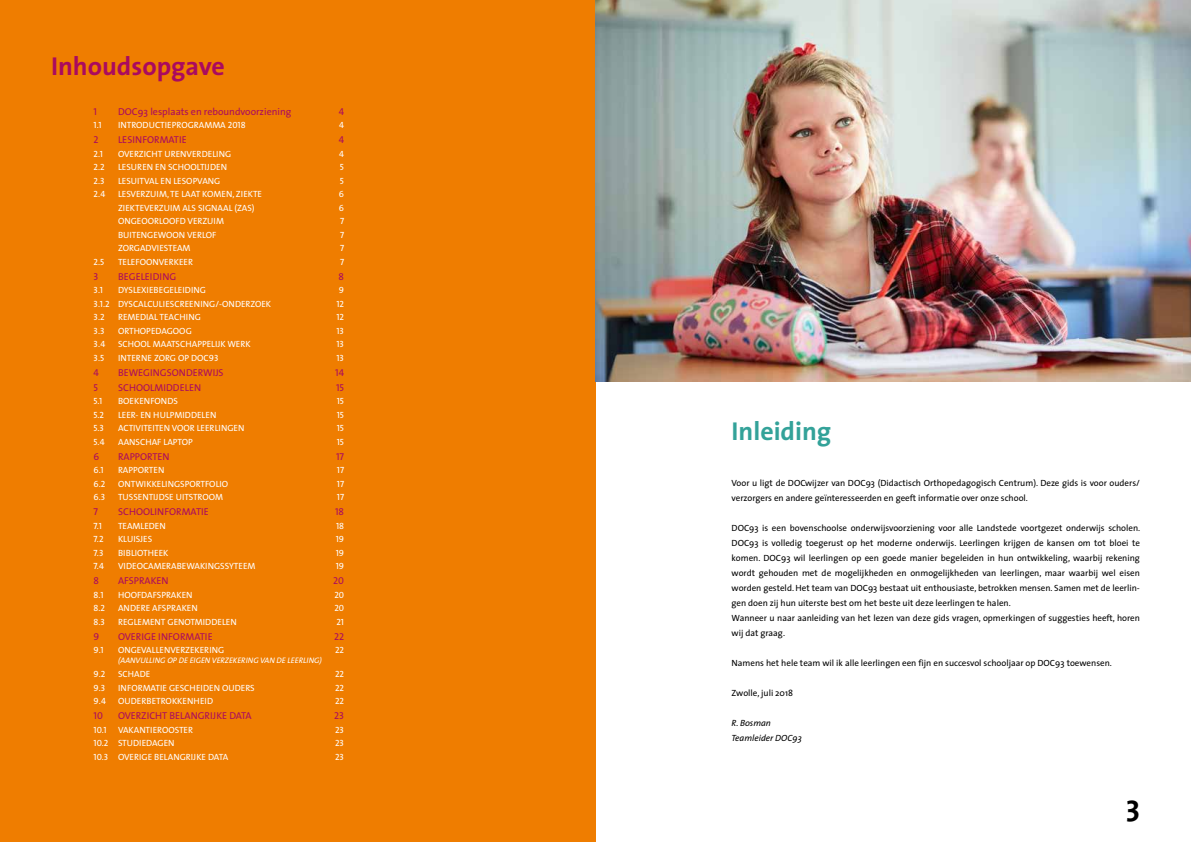
<style>
.page{position:relative;width:1191px;height:842px;background:#fff}
.page>*{position:absolute;margin:0;border:0;box-sizing:border-box;transform-origin:0 0}
.t1{font:700 30px "The Sans";color:#000}
.t2{font:700 26px "The Sans";color:#aa0a5f}
.t3{font:700 26px "The Sans";color:#33a299}
.t4{font:10px "The Sans Caps";color:#aa0a5f}
.t5{font:10px "The Sans";color:#aa0a5f}
.t6{font:9px "The Sans Caps";color:#fff}
.t7{font:9px/15px "The Sans";color:#000}
.t8{font:italic 9px/15px "The Sans";color:#000}
.t9{font:italic 8px "The Sans Caps";color:#fff}
.s1{font-family:"The Sans Caps"}
</style>
<div class="page">
<div style="left:0;top:0;width:595px;height:842px;background:#ef7d00"></div>
<img style="left:595px;top:0;width:596px;height:381px">
<h2 class="t2" style="left:51px;top:44px;width:175px">Inhoudsopgave</h2>
<p class="t4" style="left:94px;top:103px;width:5px">1</p>
<p class="t5" style="left:118px;top:103px;width:175px"><span class="s1">DOC</span>93 lesplaats en reboundvoorziening</p>
<p class="t4" style="left:339px;top:103px;width:7px">4</p>
<p class="t6" style="left:94px;top:118px;width:10px">1.1</p>
<p class="t6" style="left:118px;top:118px;width:129px">INTRODUCTIEPROGRAMMA 2018</p>
<p class="t6" style="left:339px;top:118px;width:6px">4</p>
<p class="t4" style="left:94px;top:131px;width:7px">2</p>
<p class="t4" style="left:118px;top:131px;width:70px">LESINFORMATIE</p>
<p class="t4" style="left:339px;top:131px;width:7px">4</p>
<p class="t6" style="left:94px;top:146px;width:11px">2.1</p>
<p class="t6" style="left:118px;top:146px;width:115px">OVERZICHT URENVERDELING</p>
<p class="t6" style="left:339px;top:146px;width:6px">4</p>
<p class="t6" style="left:94px;top:160px;width:13px">2.2</p>
<p class="t6" style="left:118px;top:160px;width:110px">LESUREN EN SCHOOLTIJDEN</p>
<p class="t6" style="left:340px;top:160px;width:6px">5</p>
<p class="t6" style="left:94px;top:173px;width:13px">2.3</p>
<p class="t6" style="left:118px;top:173px;width:104px">LESUITVAL EN LESOPVANG</p>
<p class="t6" style="left:340px;top:173px;width:6px">5</p>
<p class="t6" style="left:94px;top:187px;width:13px">2.4</p>
<p class="t6" style="left:118px;top:187px;width:146px">LESVERZUIM, TE LAAT KOMEN, ZIEKTE</p>
<p class="t6" style="left:339px;top:187px;width:7px">6</p>
<p class="t6" style="left:118px;top:200px;width:138px">ZIEKTEVERZUIM ALS SIGNAAL (ZAS)</p>
<p class="t6" style="left:339px;top:200px;width:7px">6</p>
<p class="t6" style="left:118px;top:214px;width:107px">ONGEOORLOOFD VERZUIM</p>
<p class="t6" style="left:340px;top:214px;width:6px">7</p>
<p class="t6" style="left:118px;top:227px;width:100px">BUITENGEWOON VERLOF</p>
<p class="t6" style="left:340px;top:227px;width:6px">7</p>
<p class="t6" style="left:118px;top:241px;width:74px">ZORGADVIESTEAM</p>
<p class="t6" style="left:340px;top:241px;width:6px">7</p>
<p class="t6" style="left:94px;top:254px;width:12px">2.5</p>
<p class="t6" style="left:118px;top:254px;width:77px">TELEFOONVERKEER</p>
<p class="t6" style="left:340px;top:254px;width:6px">7</p>
<p class="t4" style="left:94px;top:268px;width:6px">3</p>
<p class="t4" style="left:118px;top:268px;width:60px">BEGELEIDING</p>
<p class="t4" style="left:339px;top:268px;width:7px">8</p>
<p class="t6" style="left:94px;top:283px;width:11px">3.1</p>
<p class="t6" style="left:118px;top:283px;width:89px">DYSLEXIEBEGELEIDING</p>
<p class="t6" style="left:339px;top:283px;width:7px">9</p>
<p class="t6" style="left:94px;top:296px;width:179px">3.1.2 DYSCALCULIESCREENING/-ONDERZOEK</p>
<p class="t6" style="left:336px;top:296px;width:9px">12</p>
<p class="t6" style="left:94px;top:310px;width:13px">3.2</p>
<p class="t6" style="left:118px;top:310px;width:84px">REMEDIAL TEACHING</p>
<p class="t6" style="left:336px;top:310px;width:9px">12</p>
<p class="t6" style="left:94px;top:323px;width:13px">3.3</p>
<p class="t6" style="left:118px;top:323px;width:75px">ORTHOPEDAGOOG</p>
<p class="t6" style="left:336px;top:323px;width:9px">13</p>
<p class="t6" style="left:94px;top:337px;width:13px">3.4</p>
<p class="t6" style="left:118px;top:337px;width:134px">SCHOOL MAATSCHAPPELIJK WERK</p>
<p class="t6" style="left:336px;top:337px;width:9px">13</p>
<p class="t6" style="left:94px;top:350px;width:12px">3.5</p>
<p class="t6" style="left:118px;top:350px;width:102px">INTERNE ZORG OP DOC93</p>
<p class="t6" style="left:336px;top:350px;width:9px">13</p>
<p class="t4" style="left:94px;top:364px;width:7px">4</p>
<p class="t4" style="left:118px;top:364px;width:107px">BEWEGINGSONDERWIJS</p>
<p class="t4" style="left:335px;top:364px;width:10px">14</p>
<p class="t4" style="left:94px;top:379px;width:6px">5</p>
<p class="t4" style="left:118px;top:379px;width:84px">SCHOOLMIDDELEN</p>
<p class="t4" style="left:336px;top:379px;width:10px">15</p>
<p class="t6" style="left:94px;top:394px;width:10px">5.1</p>
<p class="t6" style="left:118px;top:394px;width:62px">BOEKENFONDS</p>
<p class="t6" style="left:337px;top:394px;width:9px">15</p>
<p class="t6" style="left:94px;top:407px;width:12px">5.2</p>
<p class="t6" style="left:118px;top:407px;width:100px">LEER- EN HULPMIDDELEN</p>
<p class="t6" style="left:337px;top:407px;width:9px">15</p>
<p class="t6" style="left:94px;top:421px;width:12px">5.3</p>
<p class="t6" style="left:118px;top:421px;width:128px">ACTIVITEITEN VOOR LEERLINGEN</p>
<p class="t6" style="left:337px;top:421px;width:9px">15</p>
<p class="t6" style="left:94px;top:434px;width:13px">5.4</p>
<p class="t6" style="left:118px;top:434px;width:76px">AANSCHAF LAPTOP</p>
<p class="t6" style="left:337px;top:434px;width:9px">15</p>
<p class="t4" style="left:94px;top:448px;width:7px">6</p>
<p class="t4" style="left:118px;top:448px;width:53px">RAPPORTEN</p>
<p class="t4" style="left:336px;top:448px;width:10px">17</p>
<p class="t6" style="left:94px;top:463px;width:12px">6.1</p>
<p class="t6" style="left:118px;top:463px;width:48px">RAPPORTEN</p>
<p class="t6" style="left:337px;top:463px;width:9px">17</p>
<p class="t6" style="left:94px;top:476px;width:13px">6.2</p>
<p class="t6" style="left:118px;top:476px;width:112px">ONTWIKKELINGSPORTFOLIO</p>
<p class="t6" style="left:337px;top:476px;width:9px">17</p>
<p class="t6" style="left:94px;top:490px;width:13px">6.3</p>
<p class="t6" style="left:118px;top:490px;width:107px">TUSSENTIJDSE UITSTROOM</p>
<p class="t6" style="left:337px;top:490px;width:9px">17</p>
<p class="t4" style="left:94px;top:503px;width:6px">7</p>
<p class="t4" style="left:118px;top:503px;width:92px">SCHOOLINFORMATIE</p>
<p class="t4" style="left:335px;top:503px;width:11px">18</p>
<p class="t6" style="left:94px;top:518px;width:10px">7.1</p>
<p class="t6" style="left:118px;top:518px;width:49px">TEAMLEDEN</p>
<p class="t6" style="left:336px;top:518px;width:10px">18</p>
<p class="t6" style="left:94px;top:532px;width:11px">7.2</p>
<p class="t6" style="left:118px;top:532px;width:36px">KLUISJES</p>
<p class="t6" style="left:336px;top:532px;width:10px">19</p>
<p class="t6" style="left:94px;top:545px;width:11px">7.3</p>
<p class="t6" style="left:118px;top:545px;width:52px">BIBLIOTHEEK</p>
<p class="t6" style="left:336px;top:545px;width:10px">19</p>
<p class="t6" style="left:94px;top:559px;width:12px">7.4</p>
<p class="t6" style="left:118px;top:559px;width:139px">VIDEOCAMERABEWAKINGSSYTEEM</p>
<p class="t6" style="left:336px;top:559px;width:10px">19</p>
<p class="t4" style="left:94px;top:572px;width:7px">8</p>
<p class="t4" style="left:118px;top:572px;width:52px">AFSPRAKEN</p>
<p class="t4" style="left:333px;top:572px;width:12px">20</p>
<p class="t6" style="left:94px;top:587px;width:11px">8.1</p>
<p class="t6" style="left:118px;top:587px;width:76px">HOOFDAFSPRAKEN</p>
<p class="t6" style="left:334px;top:587px;width:11px">20</p>
<p class="t6" style="left:94px;top:601px;width:13px">8.2</p>
<p class="t6" style="left:118px;top:601px;width:81px">ANDERE AFSPRAKEN</p>
<p class="t6" style="left:334px;top:601px;width:11px">20</p>
<p class="t6" style="left:94px;top:614px;width:13px">8.3</p>
<p class="t6" style="left:118px;top:614px;width:120px">REGLEMENT GENOTMIDDELEN</p>
<p class="t6" style="left:336px;top:614px;width:9px">21</p>
<p class="t4" style="left:94px;top:628px;width:7px">9</p>
<p class="t4" style="left:118px;top:628px;width:96px">OVERIGE INFORMATIE</p>
<p class="t4" style="left:334px;top:628px;width:12px">22</p>
<p class="t6" style="left:94px;top:643px;width:12px">9.1</p>
<p class="t6" style="left:118px;top:643px;width:108px">ONGEVALLENVERZEKERING</p>
<p class="t6" style="left:335px;top:643px;width:11px">22</p>
<p class="t9" style="left:118px;top:654px;width:205px">(AANVULLING OP DE EIGEN VERZEKERING VAN DE LEERLING)</p>
<p class="t6" style="left:94px;top:667px;width:13px">9.2</p>
<p class="t6" style="left:118px;top:667px;width:34px">SCHADE</p>
<p class="t6" style="left:335px;top:667px;width:11px">22</p>
<p class="t6" style="left:94px;top:680px;width:13px">9.3</p>
<p class="t6" style="left:118px;top:680px;width:138px">INFORMATIE GESCHEIDEN OUDERS</p>
<p class="t6" style="left:335px;top:680px;width:11px">22</p>
<p class="t6" style="left:94px;top:694px;width:14px">9.4</p>
<p class="t6" style="left:118px;top:694px;width:97px">OUDERBETROKKENHEID</p>
<p class="t6" style="left:335px;top:694px;width:11px">22</p>
<p class="t4" style="left:94px;top:707px;width:11px">10</p>
<p class="t4" style="left:118px;top:707px;width:135px">OVERZICHT BELANGRIJKE DATA</p>
<p class="t4" style="left:334px;top:707px;width:12px">23</p>
<p class="t6" style="left:94px;top:722px;width:15px">10.1</p>
<p class="t6" style="left:118px;top:722px;width:77px">VAKANTIEROOSTER</p>
<p class="t6" style="left:335px;top:722px;width:11px">23</p>
<p class="t6" style="left:94px;top:736px;width:82px">10.2 STUDIEDAGEN</p>
<p class="t6" style="left:335px;top:736px;width:11px">23</p>
<p class="t6" style="left:94px;top:749px;width:136px">10.3 OVERIGE BELANGRIJKE DATA</p>
<p class="t6" style="left:335px;top:749px;width:11px">23</p>
<h2 class="t3" style="left:731px;top:410px;width:101px">Inleiding</h2>
<p class="t7" style="left:731px;top:476px;width:410px">Voor u ligt de DOCwijzer van DOC93 (Didactisch Orthopedagogisch Centrum). Deze gids is voor ouders/ verzorgers en andere geïnteresseerden en geeft informatie over onze school.</p>
<p class="t7" style="left:731px;top:521px;width:410px">DOC93 is een bovenschoolse onderwijsvoorziening voor alle Landstede voortgezet onderwijs scholen.<br>DOC93 is volledig toegerust op het moderne onderwijs. Leerlingen krijgen de kansen om tot bloei te komen. DOC93 wil leerlingen op een goede manier begeleiden in hun ontwikkeling, waarbij rekening wordt gehouden met de mogelijkheden en onmogelijkheden van leerlingen, maar waarbij wel eisen worden gesteld. Het team van DOC93 bestaat uit enthousiaste, betrokken mensen. Samen met de leerlin&shy;gen doen zij hun uiterste best om het beste uit deze leerlingen te halen.<br>Wanneer u naar aanleiding van het lezen van deze gids vragen, opmerkingen of suggesties heeft, horen wij dat graag.</p>
<p class="t7" style="left:731px;top:656px;width:382px">Namens het hele team wil ik alle leerlingen een fijn en succesvol schooljaar op DOC93 toewensen.</p>
<p class="t7" style="left:731px;top:686px;width:63px">Zwolle, juli 2018</p>
<p class="t8" style="left:731px;top:716px;width:72px">R. Bosman<br>Teamleider DOC93</p>
<h1 class="t1" style="left:1126px;top:781px;width:15px">3</h1>
</div>
